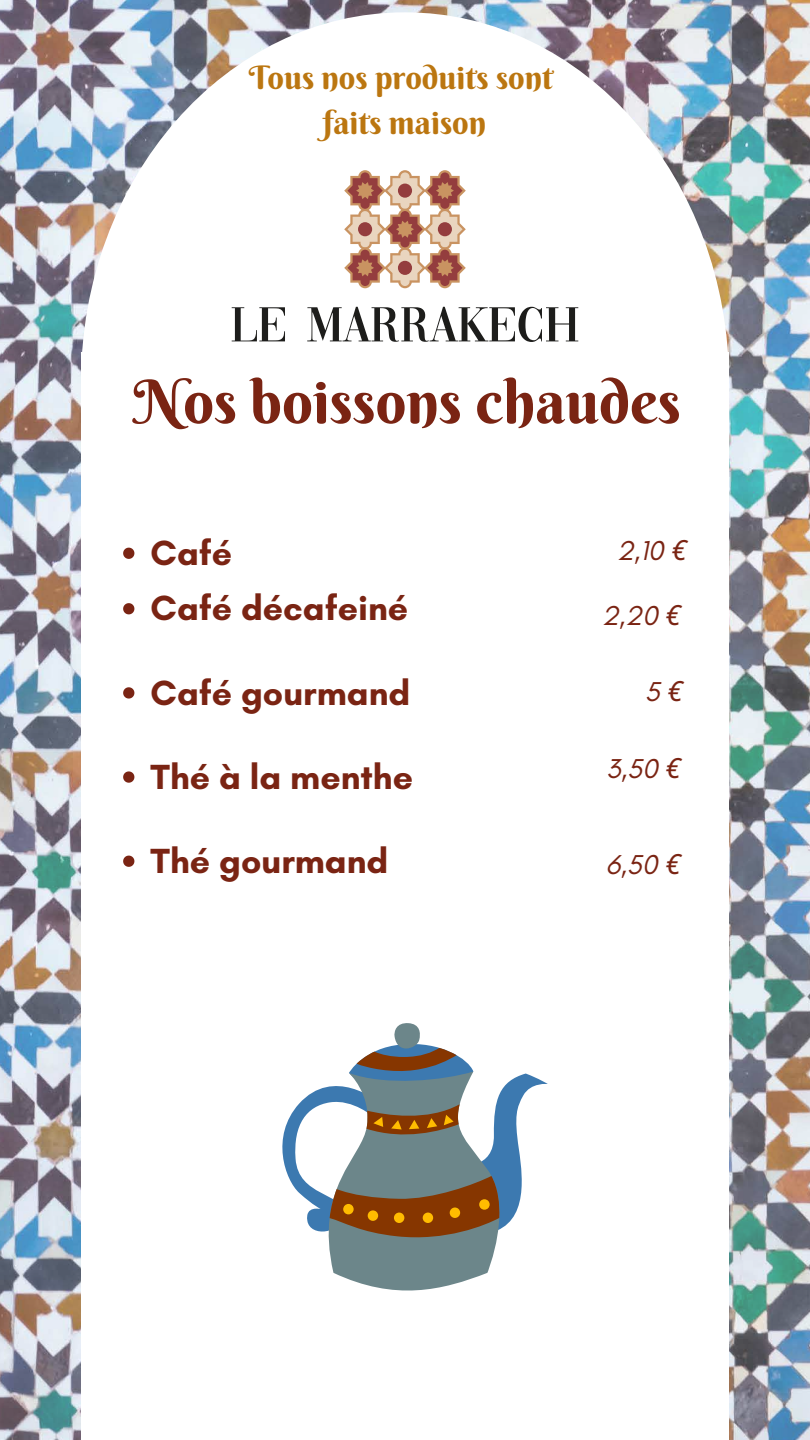
<style>
.page{position:relative;width:810px;height:1440px;background:#fff}
.page>*{position:absolute;margin:0;border:0;box-sizing:border-box;transform-origin:0 0}
.t1{font:60.3px "Berkshire Swash";color:#7a2413}
.t2{font:700 35.6px/55.5px "Glacial Indifference";color:#7a2413}
.t3{font:32.3px/45px "Berkshire Swash";color:#bb7610;text-align:center}
.t4{font:italic 27.8px "Glacial Indifference";color:#7a2413}
.s1{font-family:"Noto Sans"}
</style>
<div class="page">
<img style="left:0;top:0;width:810px;height:1440px">
<svg style="left:81px;top:12px;width:648px;height:341px"></svg>
<div style="left:81px;top:353px;width:648px;height:1087px;background:#fff"></div>
<svg style="left:282px;top:1023px;width:266px;height:268px"></svg>
<svg style="left:123px;top:687px;width:11px;height:12px"></svg>
<svg style="left:123px;top:856px;width:11px;height:11px"></svg>
<svg style="left:123px;top:548px;width:11px;height:11px"></svg>
<svg style="left:123px;top:603px;width:11px;height:11px"></svg>
<svg style="left:123px;top:771px;width:11px;height:12px"></svg>
<div style="left:202px;top:189px;width:388px;height:144px;background:#fff"></div>
<svg style="left:344px;top:170px;width:122px;height:118px"></svg>
<svg style="left:232px;top:307px;width:53px;height:34px"></svg>
<svg style="left:307px;top:307px;width:271px;height:35px"></svg>
<p class="t3" style="left:249px;top:55px;width:306px">Tous nos produits sont faits maison</p>
<h1 class="t1" style="left:134px;top:364px;width:548px">Nos boissons chaudes</h1>
<p class="t2" style="left:151px;top:525px;width:259px">Café<br>Café décafeiné</p>
<p class="t4" style="left:617px;top:535px;width:71px">2,10 <span class="s1">€</span></p>
<p class="t4" style="left:602px;top:600px;width:81px">2,20 <span class="s1">€</span></p>
<p class="t2" style="left:151px;top:664px;width:261px">Café gourmand</p>
<p class="t4" style="left:645px;top:677px;width:40px">5 <span class="s1">€</span></p>
<p class="t2" style="left:151px;top:749px;width:264px">Thé à la menthe</p>
<p class="t2" style="left:151px;top:833px;width:239px">Thé gourmand</p>
<p class="t4" style="left:606px;top:753px;width:76px">3,50 <span class="s1">€</span></p>
<p class="t4" style="left:606px;top:849px;width:76px">6,50 <span class="s1">€</span></p>
</div>
